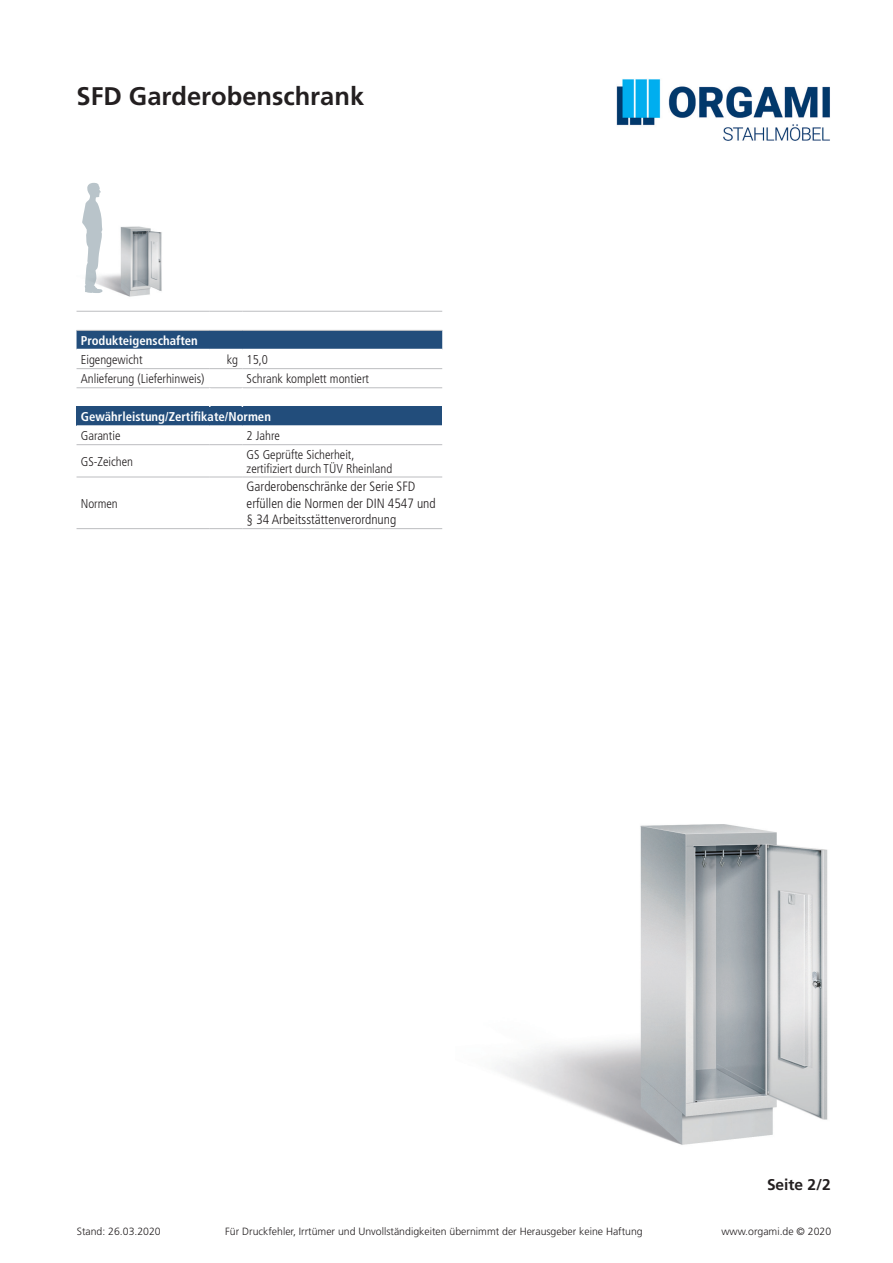
<style>
.page{position:relative;width:893px;height:1263px;background:#fff}
.page>*{position:absolute;margin:0;border:0;box-sizing:border-box;transform-origin:0 0}
.t1{font:700 25.5px "Frutiger LT Std";color:#231f20}
.t2{font:700 15.6px "Frutiger LT Std";color:#231f20}
.t3{font:300 condensed 13.5px/16.5px "Frutiger LT Std";color:#231f20}
.t4{font:300 condensed 12.75px/14.2px "Frutiger LT Std";color:#231f20}
.t5{font:700 condensed 12.75px "Frutiger LT Std";color:#fff}
.t6{font:300 10.5px "Frutiger LT Std";color:#231f20}
</style>
<div class="page">
<img style="left:617px;top:79px;width:213px;height:62px">
<img style="left:501px;top:824px;width:327px;height:321px">
<img style="left:103px;top:226px;width:59px;height:71px">
<div style="left:77px;top:407px;width:365px;height:19px;background:#224d7b"></div>
<svg style="left:77px;top:311px;width:365px;height:96px"></svg>
<svg style="left:77px;top:445px;width:365px;height:32px"></svg>
<hr style="left:209px;top:445px;width:2px;height:32px;background:#fff">
<hr style="left:242px;top:445px;width:1px;height:32px;background:#fff">
<hr style="left:77px;top:349px;width:133px;height:1px;background:#fff">
<hr style="left:210px;top:349px;width:32px;height:1px;background:#fff">
<hr style="left:242px;top:349px;width:200px;height:1px;background:#fff">
<hr style="left:77px;top:425px;width:133px;height:2px;background:#fff">
<hr style="left:210px;top:425px;width:32px;height:2px;background:#fff">
<hr style="left:242px;top:425px;width:200px;height:2px;background:#fff">
<hr style="left:77px;top:444px;width:133px;height:1px;background:#bcbdc0">
<hr style="left:210px;top:444px;width:32px;height:1px;background:#bcbdc0">
<hr style="left:242px;top:444px;width:200px;height:1px;background:#bcbdc0">
<hr style="left:77px;top:477px;width:133px;height:1px;background:#bcbdc0">
<hr style="left:210px;top:477px;width:32px;height:1px;background:#bcbdc0">
<hr style="left:242px;top:477px;width:200px;height:1px;background:#bcbdc0">
<hr style="left:77px;top:528px;width:133px;height:1px;background:#bcbdc0">
<hr style="left:210px;top:528px;width:32px;height:1px;background:#bcbdc0">
<hr style="left:242px;top:528px;width:200px;height:1px;background:#bcbdc0">
<hr style="left:77px;top:368px;width:133px;height:1px;background:#bcbdc0">
<hr style="left:210px;top:368px;width:32px;height:1px;background:#bcbdc0">
<hr style="left:242px;top:368px;width:200px;height:1px;background:#bcbdc0">
<svg style="left:82px;top:183px;width:21px;height:110px"></svg>
<h1 class="t1" style="left:77px;top:81px;width:289px">SFD Garderobenschrank</h1>
<p class="t5" style="left:81px;top:333px;width:119px">Produkteigenschaften</p>
<p class="t4" style="left:81px;top:352px;width:63px">Eigengewicht</p>
<p class="t4" style="left:227px;top:352px;width:43px">kg 15,0</p>
<p class="t4" style="left:81px;top:372px;width:125px">Anlieferung (Lieferhinweis)</p>
<p class="t4" style="left:247px;top:372px;width:124px">Schrank komplett montiert</p>
<p class="t5" style="left:81px;top:409px;width:192px">Gewährleistung/Zertifikate/Normen</p>
<p class="t4" style="left:81px;top:429px;width:41px">Garantie</p>
<p class="t4" style="left:247px;top:429px;width:35px">2 Jahre</p>
<p class="t4" style="left:81px;top:454px;width:54px">GS-Zeichen</p>
<p class="t4" style="left:247px;top:447px;width:147px">GS Geprüfte Sicherheit, zertifiziert durch TÜV Rheinland</p>
<p class="t4" style="left:81px;top:496px;width:39px">Normen</p>
<p class="t3" style="left:247px;top:479px;width:191px">Garderobenschränke der Serie SFD erfüllen die Normen der DIN 4547 und § 34 Arbeitsstättenverordnung</p>
<p class="t2" style="left:767px;top:1175px;width:65px">Seite 2/2</p>
<p class="t6" style="left:77px;top:1225px;width:86px">Stand: 26.03.2020</p>
<p class="t6" style="left:225px;top:1225px;width:419px">Für Druckfehler, Irrtümer und Unvollständigkeiten übernimmt der Herausgeber keine Haftung</p>
<p class="t6" style="left:721px;top:1225px;width:111px">www.orgami.de © 2020</p>
</div>
